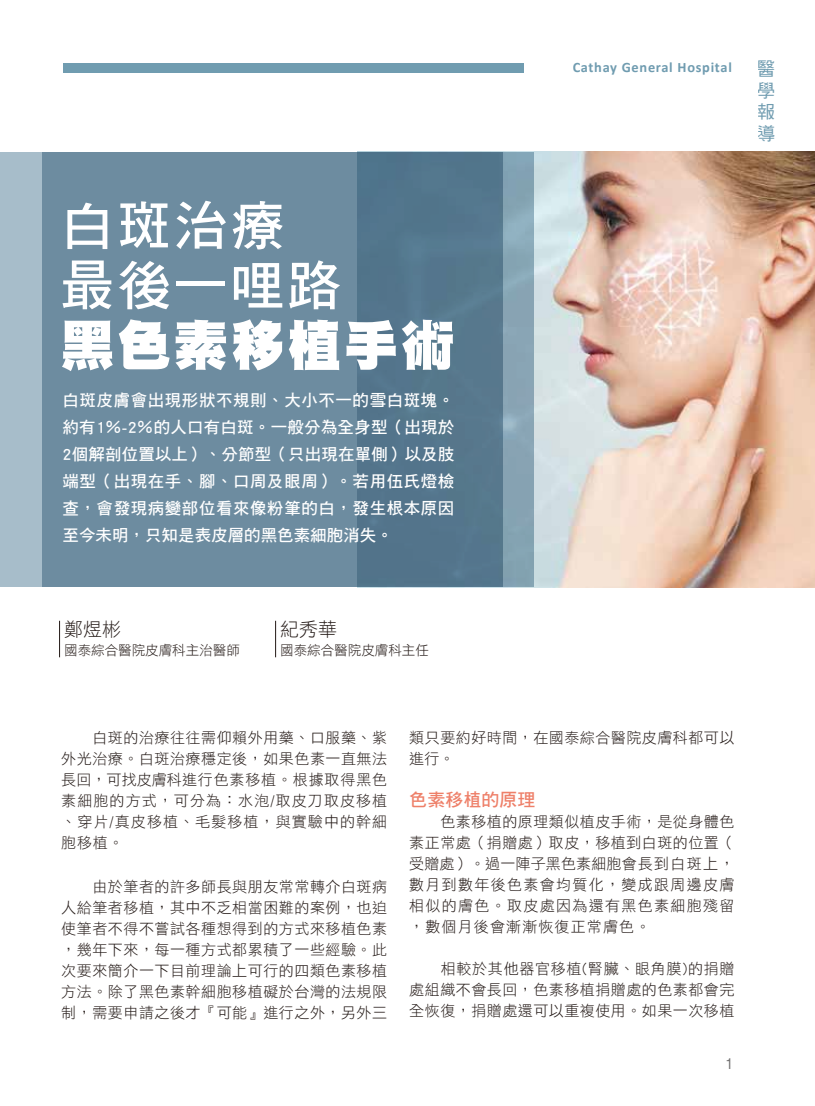
<style>
.page{position:relative;width:815px;height:1106px;background:#fff}
.page>*{position:absolute;margin:0;border:0;box-sizing:border-box;transform-origin:0 0}
.t1{font:54px/60px "DF Hei Std W7";letter-spacing:.05em;color:#fff}
.t2{font:54px "DF Hei Std W12";letter-spacing:.05em;color:#fff}
.t3{font:19.05px "DF Hei Std W3";color:#221815}
.t4{font:18px "DF Hei Std W7";color:#ee8069}
.t5{font:18px/21.6px "DF Hei Std W5";color:#709cb0;text-align:justify}
.t6{font:16.5px/27px "DF Hei Std W7";letter-spacing:.035em;color:#fff;text-align:justify}
.t7{font:15px/21px "DF Hei Std W3";letter-spacing:.035em;color:#221815;text-align:justify}
.t8{font:700 14.4px "Calibri";letter-spacing:.05em;color:#709cb0}
.t9{font:condensed 14.4px "Helvetica";color:#727171}
.t10{font:13.65px "DF Hei Std W3";color:#221815}
</style>
<div class="page">
<div style="left:63px;top:63px;width:460px;height:10px;background:#709cb0"></div>
<img style="left:357px;top:152px;width:457px;height:435px">
<svg style="left:0;top:152px;width:533px;height:434px;background:#98b2c0"></svg>
<div style="left:42px;top:152px;width:460px;height:434px;background:linear-gradient(to right,#7593a6,#56778d)"></div>
<hr style="left:59px;top:621px;width:1px;height:36px;background:#221815">
<hr style="left:275px;top:621px;width:1px;height:36px;background:#221815">
<h1 class="t1" style="left:60px;top:194px;width:282px">白斑治療最後一哩路</h1>
<h1 class="t2" style="left:60px;top:316px;width:396px">黑色素移植手術</h1>
<p class="t6" style="left:62px;top:386px;width:393px">白斑皮膚會出現形狀不規則、大小不一的雪白斑塊。約有1％-2％的人口有白斑。一般分為全身型（出現於2個解剖位置以上）、分節型（只出現在單側）以及肢端型（出現在手、腳、口周及眼周）。若用伍氏燈檢查，會發現病變部位看來像粉筆的白，發生根本原因至今未明，只知是表皮層的黑色素細胞消失。</p>
<p class="t3" style="left:64px;top:619px;width:58px">鄭煜彬</p>
<p class="t10" style="left:64px;top:642px;width:177px">國泰綜合醫院皮膚科主治醫師</p>
<p class="t3" style="left:280px;top:619px;width:58px">紀秀華</p>
<p class="t10" style="left:280px;top:642px;width:150px">國泰綜合醫院皮膚科主任</p>
<p class="t8" style="left:572px;top:58px;width:161px">Cathay General Hospital</p>
<p class="t5" style="left:757px;top:57px;width:19px">醫學報導</p>
<p class="t7" style="left:61px;top:727px;width:327px">　　白斑的治療往往需仰賴外用藥、口服藥、紫外光治療。白斑治療穩定後，如果色素一直無法長回，可找皮膚科進行色素移植。根據取得黑色素細胞的方式，可分為：水泡/取皮刀取皮移植、穿片/真皮移植、毛髮移植，與實驗中的幹細胞移植。</p>
<p class="t7" style="left:61px;top:875px;width:327px">　　由於筆者的許多師長與朋友常常轉介白斑病人給筆者移植，其中不乏相當困難的案例，也迫使筆者不得不嘗試各種想得到的方式來移植色素，幾年下來，每一種方式都累積了一些經驗。此次要來簡介一下目前理論上可行的四類色素移植方法。除了黑色素幹細胞移植礙於台灣的法規限制，需要申請之後才『可能』進行之外，另外三</p>
<p class="t7" style="left:409px;top:727px;width:326px">類只要約好時間，在國泰綜合醫院皮膚科都可以進行。</p>
<p class="t4" style="left:409px;top:789px;width:127px">色素移植的原理</p>
<p class="t7" style="left:409px;top:811px;width:326px">　　色素移植的原理類似植皮手術，是從身體色素正常處（捐贈處）取皮，移植到白斑的位置（受贈處）。過一陣子黑色素細胞會長到白斑上，數月到數年後色素會均質化，變成跟周邊皮膚相似的膚色。取皮處因為還有黑色素細胞殘留，數個月後會漸漸恢復正常膚色。</p>
<p class="t7" style="left:409px;top:958px;width:326px">　　相較於其他器官移植(腎臟、眼角膜)的捐贈處組織不會長回，色素移植捐贈處的色素都會完全恢復，捐贈處還可以重複使用。如果一次移植</p>
<p class="t9" style="left:725px;top:1054px;width:9px">1</p>
</div>
